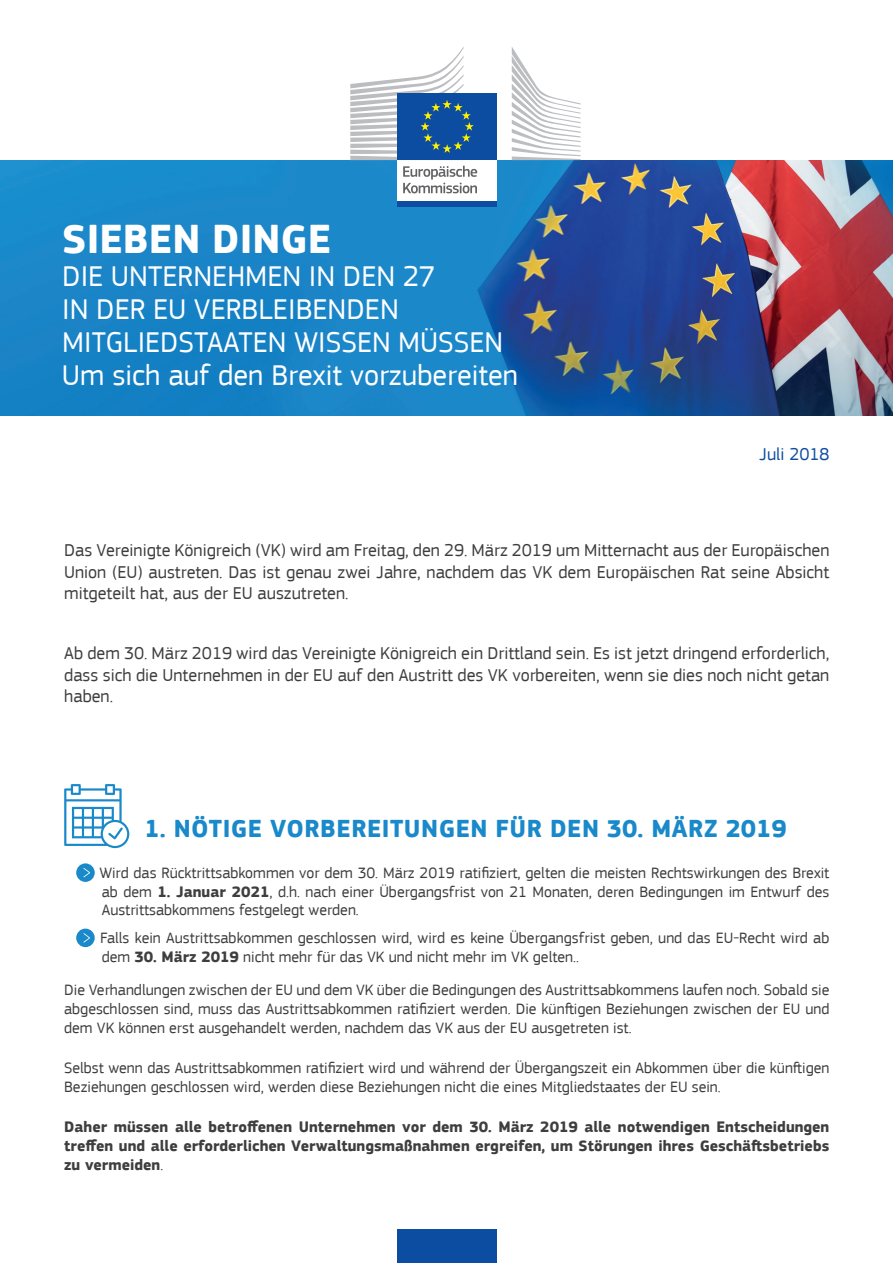
<style>
.page{position:relative;width:893px;height:1263px;background:#fff}
.page>*{position:absolute;margin:0;border:0;box-sizing:border-box;transform-origin:0 0}
.t1{font:700 42px "EC Square Sans Pro";color:#fff}
.t2{font:30px/33px "EC Square Sans Pro";color:#fff}
.t3{font:700 25.5px "EC Square Sans Pro";letter-spacing:.02em;color:#1989ca}
.t4{font:18px/21.6px "EC Square Sans Pro";color:#3e3e3f;text-align:justify}
.t5{font:18px "EC Square Sans Pro";color:#0d4da1}
.t6{font:15.75px/18.9px "EC Square Sans Pro";color:#3e3e3f;text-align:justify}
.t7{font:700 15.75px/18.9px "EC Square Sans Pro";color:#3e3e3f;text-align:justify}
.s1{font-weight:700}
.s2{font-weight:400}
</style>
<div class="page">
<svg style="left:64px;top:784px;width:65px;height:64px"></svg>
<div style="left:76px;top:863px;width:19px;height:19px;background:#1989ca;border-radius:50%"></div>
<svg style="left:83px;top:868px;width:7px;height:9px"></svg>
<div style="left:76px;top:929px;width:19px;height:18px;background:#1989ca;border-radius:50%"></div>
<svg style="left:83px;top:933px;width:7px;height:9px"></svg>
<img style="left:0;top:161px;width:893px;height:255px">
<div style="left:397px;top:158px;width:100px;height:44px;background:#fff"></div>
<svg style="left:403px;top:166px;width:74px;height:27px"></svg>
<div style="left:397px;top:201px;width:100px;height:6px;background:#0d4da1"></div>
<svg style="left:512px;top:47px;width:69px;height:113px"></svg>
<div style="left:397px;top:94px;width:100px;height:66px;background:#0d4da1"></div>
<svg style="left:350px;top:47px;width:124px;height:113px"></svg>
<div style="left:397px;top:1229px;width:100px;height:34px;background:#0d4da1"></div>
<h1 class="t1" style="left:62px;top:214px;width:270px">SIEBEN DINGE</h1>
<h2 class="t2" style="left:62px;top:259px;width:458px">DIE UNTERNEHMEN IN DEN 27<br>IN DER EU VERBLEIBENDEN<br>MITGLIEDSTAATEN WISSEN MÜSSEN<br>Um sich auf den Brexit vorzubereiten</h2>
<p class="t5" style="left:759px;top:444px;width:71px">Juli 2018</p>
<p class="t4" style="left:64px;top:539px;width:767px">Das Vereinigte Königreich (VK) wird am Freitag, den 29. März 2019 um Mitternacht aus der Europäischen Union (EU) austreten. Das ist genau zwei Jahre, nachdem das VK dem Europäischen Rat seine Absicht mitgeteilt hat, aus der EU auszutreten.</p>
<p class="t4" style="left:64px;top:643px;width:767px">Ab dem 30. März 2019 wird das Vereinigte Königreich ein Drittland sein. Es ist jetzt dringend erforderlich, dass sich die Unternehmen in der EU auf den Austritt des VK vorbereiten, wenn sie dies noch nicht getan haben.</p>
<h3 class="t3" style="left:144px;top:814px;width:644px">1. NÖTIGE VORBEREITUNGEN FÜR DEN 30. MÄRZ 2019</h3>
<p class="t6" style="left:100px;top:863px;width:731px">Wird das Rücktrittsabkommen vor dem 30. März 2019 ratifiziert, gelten die meisten Rechtswirkungen des Brexit ab dem <span class="s1">1. Januar 2021</span>, d.h. nach einer Übergangsfrist von 21 Monaten, deren Bedingungen im Entwurf des Austrittsabkommens festgelegt werden.</p>
<p class="t6" style="left:100px;top:928px;width:731px">Falls kein Austrittsabkommen geschlossen wird, wird es keine Übergangsfrist geben, und das EU-Recht wird ab dem <span class="s1">30. März 2019</span> nicht mehr für das VK und nicht mehr im VK gelten..</p>
<p class="t6" style="left:64px;top:981px;width:767px">Die Verhandlungen zwischen der EU und dem VK über die Bedingungen des Austrittsabkommens laufen noch. Sobald sie abgeschlossen sind, muss das Austrittsabkommen ratifiziert werden. Die künftigen Beziehungen zwischen der EU und dem VK können erst ausgehandelt werden, nachdem das VK aus der EU ausgetreten ist.</p>
<p class="t6" style="left:64px;top:1058px;width:767px">Selbst wenn das Austrittsabkommen ratifiziert wird und während der Übergangszeit ein Abkommen über die künftigen<br>Beziehungen geschlossen wird, werden diese Beziehungen nicht die eines Mitgliedstaates der EU sein.</p>
<p class="t7" style="left:64px;top:1118px;width:767px">Daher müssen alle betroffenen Unternehmen vor dem 30. März 2019 alle notwendigen Entscheidungen treffen und alle erforderlichen Verwaltungsmaßnahmen ergreifen, um Störungen ihres Geschäftsbetriebs zu vermeiden<span class="s2">.</span></p>
</div>
